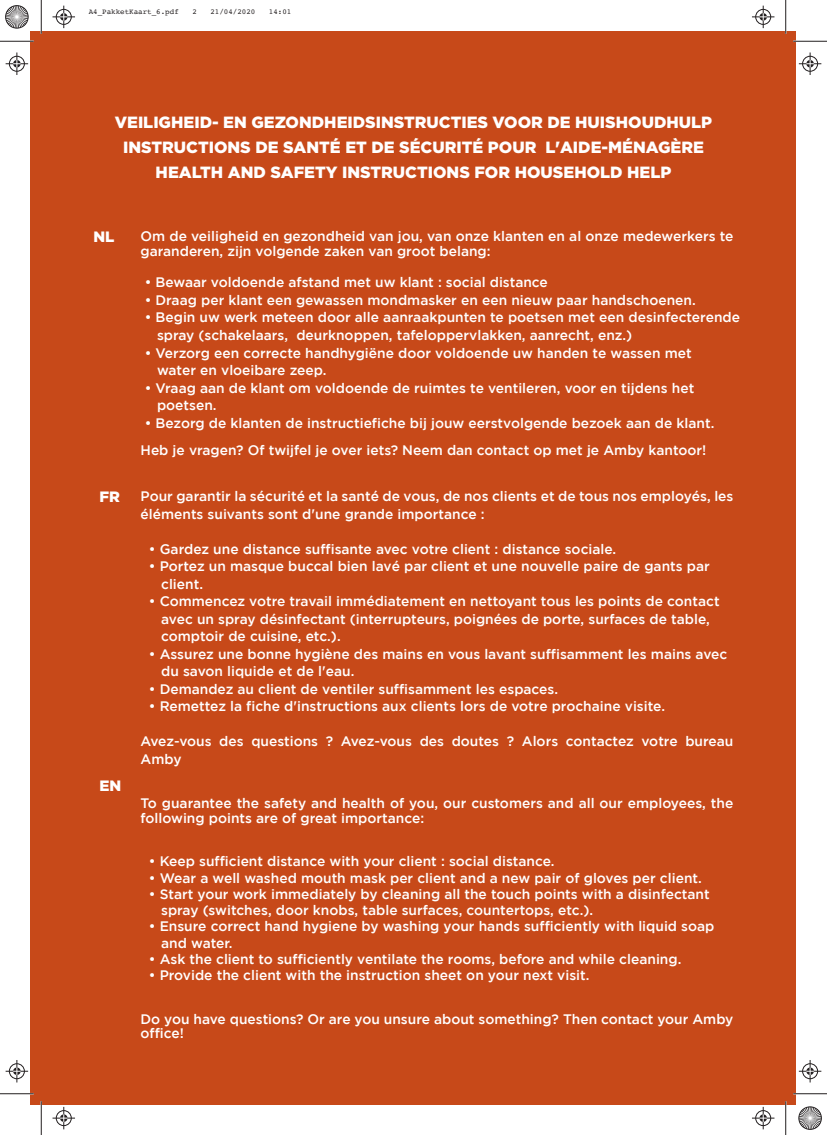
<style>
.page{position:relative;width:827px;height:1135px;background:#fff}
.page>*{position:absolute;margin:0;border:0;box-sizing:border-box;transform-origin:0 0}
.t1{font:900 16.25px/25.1px "Gotham";color:#fff;text-align:center}
.t2{font:900 15px "Gotham";color:#fff}
.t3{font:500 13.75px/17.5px "Gotham";color:#fff}
.t4{font:7.5px "Courier";color:#231f20}
</style>
<div class="page">
<div style="left:31px;top:31px;width:765px;height:1073px;background:#c74919"></div>
<hr style="left:0;top:40px;width:34px;height:2px;background:#fff">
<hr style="left:793px;top:40px;width:34px;height:2px;background:#fff">
<hr style="left:40px;top:0;width:2px;height:34px;background:#fff">
<hr style="left:40px;top:1101px;width:2px;height:34px;background:#fff">
<hr style="left:0;top:41px;width:34px;height:1px;background:#231f20">
<hr style="left:793px;top:41px;width:34px;height:1px;background:#231f20">
<hr style="left:0;top:1093px;width:34px;height:1px;background:#231f20">
<hr style="left:793px;top:1093px;width:34px;height:1px;background:#231f20">
<hr style="left:41px;top:0;width:1px;height:34px;background:#231f20">
<hr style="left:41px;top:1101px;width:1px;height:34px;background:#231f20">
<hr style="left:785px;top:0;width:1px;height:34px;background:#231f20">
<hr style="left:785px;top:1101px;width:1px;height:34px;background:#231f20">
<svg style="left:52px;top:6px;width:23px;height:22px"></svg>
<svg style="left:752px;top:6px;width:22px;height:22px"></svg>
<svg style="left:52px;top:1107px;width:23px;height:22px"></svg>
<svg style="left:752px;top:1107px;width:22px;height:22px"></svg>
<svg style="left:6px;top:53px;width:22px;height:22px"></svg>
<svg style="left:6px;top:1060px;width:22px;height:22px"></svg>
<svg style="left:798px;top:53px;width:23px;height:22px"></svg>
<svg style="left:798px;top:1060px;width:23px;height:22px"></svg>
<svg style="left:5px;top:5px;width:24px;height:24px"></svg>
<svg style="left:798px;top:1106px;width:24px;height:24px"></svg>
<p class="t4" style="left:89px;top:6px;width:91px">A4_PakketKaart_6.pdf</p>
<p class="t4" style="left:192px;top:6px;width:6px">2</p>
<p class="t4" style="left:210px;top:6px;width:47px">21/04/2020</p>
<p class="t4" style="left:269px;top:6px;width:24px">14:01</p>
<p class="t1" style="left:115px;top:109px;width:599px">VEILIGHEID- EN GEZONDHEIDSINSTRUCTIES VOOR DE HUISHOUDHULP<br>INSTRUCTIONS DE SANTÉ ET DE SÉCURITÉ POUR L'AIDE-MÉNAGÈRE<br>HEALTH AND SAFETY INSTRUCTIONS FOR HOUSEHOLD HELP</p>
<p class="t2" style="left:93px;top:228px;width:23px">NL</p>
<p class="t2" style="left:99px;top:488px;width:22px">FR</p>
<p class="t2" style="left:99px;top:777px;width:23px">EN</p>
<p class="t3" style="left:140px;top:229px;width:594px;line-height:15px">Om de veiligheid en gezondheid van jou, van onze klanten en al onze medewerkers te garanderen, zijn volgende zaken van groot belang:</p>
<p class="t3" style="left:145px;top:274px;width:405px">• Bewaar voldoende afstand met uw klant : social distance</p>
<p class="t3" style="left:145px;top:291px;width:552px">• Draag per klant een gewassen mondmasker en een nieuw paar handschoenen.</p>
<p class="t3" style="left:157px;top:309px;width:584px;text-indent:-12px">• Begin uw werk meteen door alle aanraakpunten te poetsen met een desinfecterende spray (schakelaars, deurknoppen, tafeloppervlakken, aanrecht, enz.)</p>
<p class="t3" style="left:157px;top:344px;width:536px;text-indent:-12px">• Verzorg een correcte handhygiëne door voldoende uw handen te wassen met water en vloeibare zeep.</p>
<p class="t3" style="left:157px;top:379px;width:539px;text-indent:-12px">• Vraag aan de klant om voldoende de ruimtes te ventileren, voor en tijdens het poetsen.</p>
<p class="t3" style="left:140px;top:409px;width:575px;line-height:27.5px;text-align:center">• Bezorg de klanten de instructiefiche bij jouw eerstvolgende bezoek aan de klant.<br>Heb je vragen? Of twijfel je over iets? Neem dan contact op met je Amby kantoor!</p>
<p class="t3" style="left:140px;top:487px;width:594px">Pour garantir la sécurité et la santé de vous, de nos clients et de tous nos employés, les éléments suivants sont d'une grande importance :</p>
<p class="t3" style="left:149px;top:540px;width:469px">• Gardez une distance suffisante avec votre client : distance sociale.</p>
<p class="t3" style="left:161px;top:557px;width:550px;text-indent:-12px">• Portez un masque buccal bien lavé par client et une nouvelle paire de gants par client.</p>
<p class="t3" style="left:161px;top:592px;width:560px;text-indent:-12px">• Commencez votre travail immédiatement en nettoyant tous les points de contact avec un spray désinfectant (interrupteurs, poignées de porte, surfaces de table, comptoir de cuisine, etc.).</p>
<p class="t3" style="left:161px;top:645px;width:567px;text-indent:-12px">• Assurez une bonne hygiène des mains en vous lavant suffisamment les mains avec du savon liquide et de l'eau.</p>
<p class="t3" style="left:149px;top:680px;width:411px">• Demandez au client de ventiler suffisamment les espaces.</p>
<p class="t3" style="left:149px;top:697px;width:518px">• Remettez la fiche d'instructions aux clients lors de votre prochaine visite.</p>
<p class="t3" style="left:140px;top:732px;width:594px">Avez-vous des questions ? Avez-vous des doutes ? Alors contactez votre bureau<br>Amby</p>
<p class="t3" style="left:140px;top:795px;width:594px;line-height:15px">To guarantee the safety and health of you, our customers and all our employees, the following points are of great importance:</p>
<p class="t3" style="left:149px;top:852px;width:407px">• Keep sufficient distance with your client : social distance.</p>
<p class="t3" style="left:149px;top:869px;width:554px">• Wear a well washed mouth mask per client and a new pair of gloves per client.</p>
<p class="t3" style="left:161px;top:885px;width:550px;line-height:16.2px;text-indent:-12px">• Start your work immediately by cleaning all the touch points with a disinfectant spray (switches, door knobs, table surfaces, countertops, etc.).</p>
<p class="t3" style="left:161px;top:918px;width:555px;line-height:16.2px;text-indent:-12px">• Ensure correct hand hygiene by washing your hands sufficiently with liquid soap and water.</p>
<p class="t3" style="left:149px;top:950px;width:534px">• Ask the client to sufficiently ventilate the rooms, before and while cleaning.</p>
<p class="t3" style="left:149px;top:966px;width:442px">• Provide the client with the instruction sheet on your next visit.</p>
<p class="t3" style="left:140px;top:1012px;width:594px;line-height:13.8px">Do you have questions? Or are you unsure about something? Then contact your Amby office!</p>
</div>
